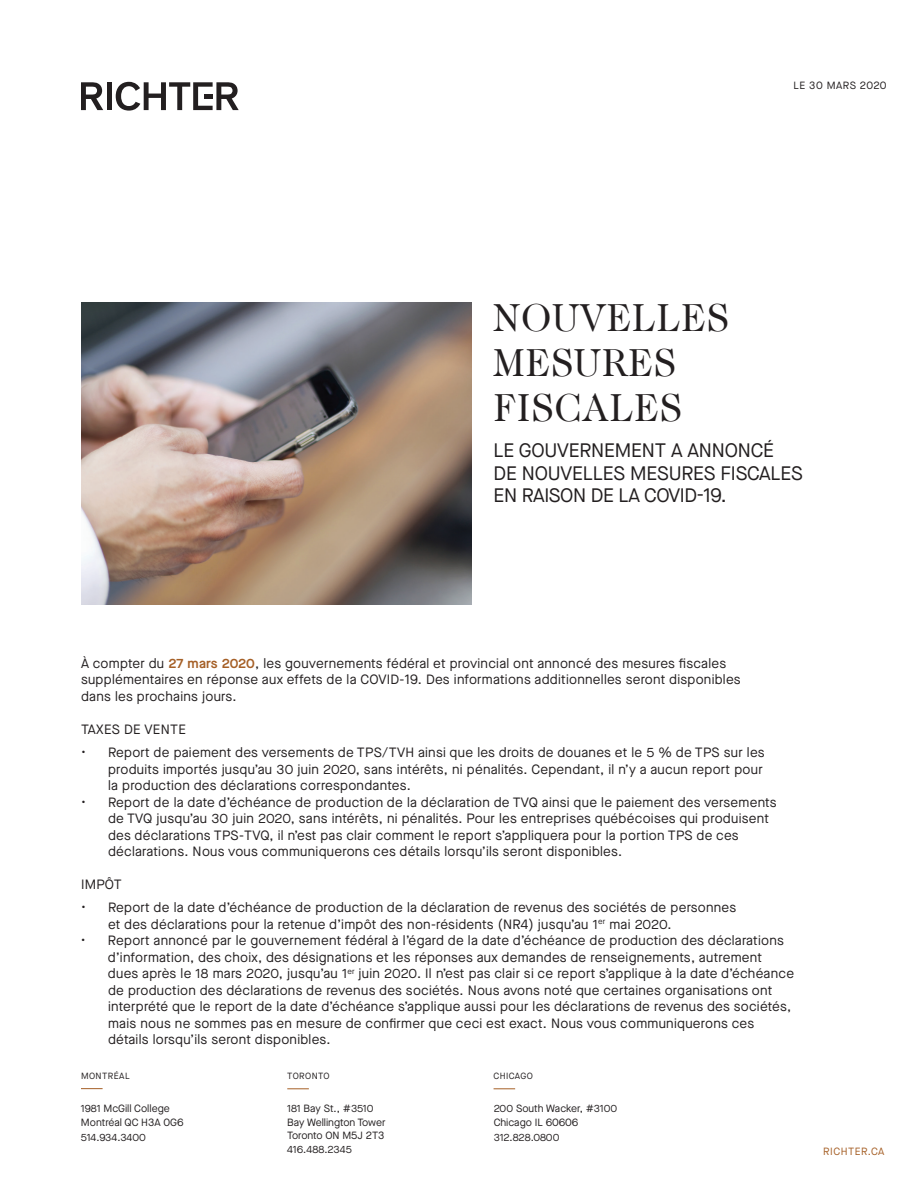
<style>
.page{position:relative;width:918px;height:1188px;background:#fff}
.page>*{position:absolute;margin:0;border:0;box-sizing:border-box;transform-origin:0 0}
.t1{font:39px/45px "Caslon 224 Std";letter-spacing:.02em;color:#231f20}
.t2{font:19.5px/22.5px "Maison Neue";letter-spacing:-.01em;color:#231f20}
.t3{font:13.5px/16.5px "Maison Neue";letter-spacing:.02em;color:#231f20}
.t4{font:10.5px/13.5px "Maison Neue";color:#231f20}
.t5{font:10.5px "Maison Neue";color:#a55f26}
.t6{font:9px "Maison Neue";letter-spacing:.05em;color:#231f20}
.s1{font-weight:600;color:#a55f26}
</style>
<div class="page">
<svg style="left:81px;top:82px;width:22px;height:28px"></svg>
<div style="left:107px;top:82px;width:5px;height:28px;background:#231f20"></div>
<svg style="left:116px;top:82px;width:123px;height:29px"></svg>
<svg style="left:81px;top:1088px;width:22px;height:1px"></svg>
<svg style="left:494px;top:1088px;width:21px;height:1px"></svg>
<svg style="left:287px;top:1088px;width:22px;height:1px"></svg>
<img style="left:81px;top:303px;width:391px;height:302px">
<p class="t4" style="left:794px;top:78px;width:42px">LE 30 MARS</p>
<p class="t4" style="left:860px;top:78px;width:28px">2020</p>
<h1 class="t1" style="left:494px;top:295px;width:237px">NOUVELLES<br>MESURES<br>FISCALES</h1>
<h2 class="t2" style="left:494px;top:439px;width:311px">Le Gouvernement a annoncé<br>de nouvelles mesures fiscales en raison DE LA COVID</h2>
<h2 class="t2" style="left:697px;top:484px;width:31px">-19.</h2>
<p class="t3" style="left:81px;top:655px;width:647px">À compter du <span class="s1">27 mars 2020</span>, les gouvernements fédéral et provincial ont annoncé des mesures fiscales supplémentaires en réponse aux effets de la COVID</p>
<p class="t3" style="left:400px;top:671px;width:343px">-19. Des informations additionnelles seront disponibles</p>
<p class="t3" style="left:81px;top:688px;width:157px">dans les prochains jours.</p>
<p class="t3" style="left:81px;top:721px;width:73px">TAXES DE VENTE</p>
<p class="t3" style="left:108px;top:744px;width:658px;text-indent:-27px">• Report de paiement des versements de TPS/TVH ainsi que les droits de douanes et le 5 % de TPS sur les produits importés jusqu’au 30 juin 2020, sans intérêts, ni pénalités. Cependant, il n’y a aucun report pour la production des déclarations correspondantes.</p>
<p class="t3" style="left:108px;top:794px;width:670px;text-indent:-27px">• Report de la date d’échéance de production de la déclaration de TVQ ainsi que le paiement des versements de TVQ jusqu’au 30 juin 2020, sans intérêts, ni pénalités. Pour les entreprises québécoises qui produisent des déclarations TPS-TVQ, il n’est pas clair comment le report s’appliquera pour la portion TPS de ces déclarations. Nous vous communiquerons ces détails lorsqu’ils seront disponibles.</p>
<p class="t3" style="left:81px;top:876px;width:41px">IM PÔT</p>
<p class="t3" style="left:108px;top:899px;width:630px;text-indent:-27px">• Report de la date d’échéance de production de la déclaration de revenus des sociétés de personnes et des déclarations pour la retenue d’impôt des non-résidents (NR4) jusqu’au 1<sup>er</sup> mai 2020.</p>
<p class="t3" style="left:108px;top:932px;width:688px;text-indent:-27px">• Report annoncé par le gouvernement fédéral à l’égard de la date d’échéance de production des déclarations d’information, des choix, des désignations et les réponses aux demandes de renseignements, autrement dues après le 18 mars 2020, jusqu’au 1<sup>er</sup> juin 2020. I l n’est pas clair si ce report s’applique à la date d’échéance de production des déclarations de revenus des sociétés. N ous avons noté que certaines organisations ont interprété que le report de la date d’échéance s’applique aussi pour les déclarations de revenus des sociétés, mais nous ne sommes pas en mesure de confirmer que ceci est exact. Nous vous communiquerons ces détails lorsqu’ils seront disponibles.</p>
<p class="t6" style="left:81px;top:1070px;width:47px">MontrÉal</p>
<p class="t4" style="left:81px;top:1102px;width:104px">1981 McGill College<br>M ontréal QC H3A 0G6</p>
<p class="t4" style="left:81px;top:1130px;width:66px">514.934.3400</p>
<p class="t6" style="left:287px;top:1070px;width:44px">toronto</p>
<p class="t4" style="left:287px;top:1102px;width:100px">181 Bay St., #3510<br>Bay Wellington Tower<br>Toronto ON M 5J 2T3<br>416.488.2345</p>
<p class="t6" style="left:494px;top:1070px;width:41px">ch icago</p>
<p class="t4" style="left:494px;top:1102px;width:125px">200 South Wacker, #3100<br>Chicago I L 60606</p>
<p class="t4" style="left:494px;top:1130px;width:67px">312.828.0800</p>
<p class="t5" style="left:823px;top:1144px;width:33px">RICHTER</p>
<p class="t5" style="left:868px;top:1144px;width:11px">.CA</p>
</div>
